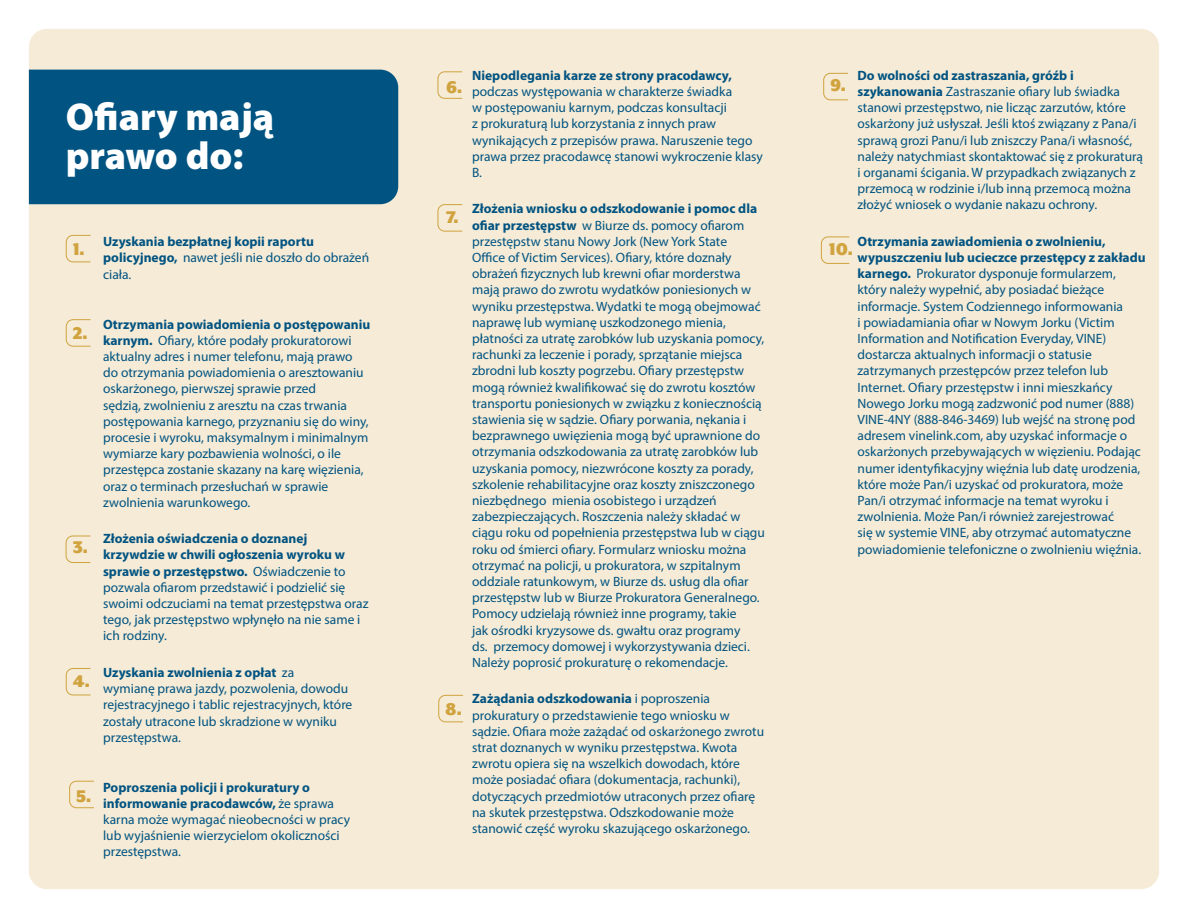
<style>
.page{position:relative;width:1188px;height:918px;background:#fff}
.page>*{position:absolute;margin:0;border:0;box-sizing:border-box;transform-origin:0 0}
.t1{font:900 39px/39px "Myriad Pro";color:#fff}
.t2{font:900 19.5px "Mr Eaves XL Mod OT";color:#d0a33f}
.t3{font:13.5px/16.2px "Myriad Pro";color:#015381}
.t4{font:700 13.5px/16.2px "Myriad Pro";color:#015381}
.s1{font-weight:400}
.s2{font-weight:700}
</style>
<div class="page">
<div style="left:29px;top:29px;width:1130px;height:860px;background:#f5ebd6;border-radius:18px"></div>
<div style="left:29px;top:70px;width:369px;height:134px;background:#015381"></div>
<svg style="left:65px;top:235px;width:26px;height:28px"></svg>
<svg style="left:65px;top:319px;width:26px;height:28px"></svg>
<svg style="left:65px;top:535px;width:26px;height:28px"></svg>
<svg style="left:65px;top:668px;width:26px;height:28px"></svg>
<svg style="left:437px;top:204px;width:26px;height:28px"></svg>
<svg style="left:69px;top:780px;width:25px;height:28px"></svg>
<svg style="left:437px;top:71px;width:26px;height:28px"></svg>
<svg style="left:438px;top:695px;width:25px;height:28px"></svg>
<svg style="left:823px;top:73px;width:25px;height:28px"></svg>
<svg style="left:821px;top:236px;width:29px;height:28px"></svg>
<p class="t1" style="left:66px;top:96px;width:210px">Ofiary mają prawo do:</p>
<p class="t2" style="left:73px;top:238px;width:13px">1.</p>
<p class="t4" style="left:103px;top:233px;width:268px">Uzyskania bezpłatnej kopii raportu policyjnego, <span class="s1">nawet jeśli nie doszło do obrażeń ciała.</span></p>
<p class="t2" style="left:73px;top:322px;width:16px">2.</p>
<p class="t2" style="left:73px;top:536px;width:17px">3.</p>
<p class="t2" style="left:73px;top:670px;width:19px">4.</p>
<p class="t2" style="left:76px;top:786px;width:17px">5.</p>
<p class="t3" style="left:103px;top:316px;width:269px"><span class="s2">Otrzymania powiadomienia o postępowaniu karnym.</span> Ofiary, które podały prokuratorowi aktualny adres i numer telefonu, mają prawo do otrzymania powiadomienia o aresztowaniu oskarżonego, pierwszej sprawie przed<br>sędzią, zwolnieniu z aresztu na czas trwania postępowania karnego, przyznaniu się do winy, procesie i wyroku, maksymalnym i minimalnym wymiarze kary pozbawienia wolności, o ile przestępca zostanie skazany na karę więzienia, oraz o terminach przesłuchań w sprawie zwolnienia warunkowego.</p>
<p class="t3" style="left:103px;top:530px;width:267px"><span class="s2">Złożenia oświadczenia o doznanej krzywdzie w chwili ogłoszenia wyroku w sprawie o przestępstwo.</span> Oświadczenie to pozwala ofiarom przedstawić i podzielić się swoimi odczuciami na temat przestępstwa oraz tego, jak przestępstwo wpłynęło na nie same i ich rodziny.</p>
<p class="t3" style="left:103px;top:664px;width:251px"><span class="s2">Uzyskania zwolnienia z opłat</span> za<br>wymianę prawa jazdy, pozwolenia, dowodu rejestracyjnego i tablic rejestracyjnych, które zostały utracone lub skradzione w wyniku przestępstwa.</p>
<p class="t3" style="left:103px;top:779px;width:249px"><span class="s2">Poproszenia policji i prokuratury o informowanie pracodawców,</span> że sprawa karna może wymagać nieobecności w pracy lub wyjaśnienie wierzycielom okoliczności przestępstwa.</p>
<p class="t2" style="left:446px;top:76px;width:18px">6.</p>
<p class="t2" style="left:446px;top:207px;width:14px">7.</p>
<p class="t2" style="left:445px;top:698px;width:18px">8.</p>
<p class="t3" style="left:472px;top:67px;width:292px"><span class="s2">Niepodlegania karze ze strony pracodawcy, </span>podczas występowania w charakterze świadka<br>w postępowaniu karnym, podczas konsultacji<br>z prokuraturą lub korzystania z innych praw wynikających z przepisów prawa. Naruszenie tego prawa przez pracodawcę stanowi wykroczenie klasy B.</p>
<p class="t3" style="left:472px;top:201px;width:294px"><span class="s2">Złożenia wniosku o odszkodowanie i pomoc dla ofiar przestępstw</span> w Biurze ds. pomocy ofiarom przestępstw stanu Nowy Jork (New York State<br>Office of Victim Services). Ofiary, które doznały obrażeń fizycznych lub krewni ofiar morderstwa mają prawo do zwrotu wydatków poniesionych w wyniku przestępstwa. Wydatki te mogą obejmować naprawę lub wymianę uszkodzonego mienia, płatności za utratę zarobków lub uzyskania pomocy, rachunki za leczenie i porady, sprzątanie miejsca zbrodni lub koszty pogrzebu. Ofiary przestępstw mogą również kwalifikować się do zwrotu kosztów transportu poniesionych w związku z koniecznością stawienia się w sądzie. Ofiary porwania, nękania i bezprawnego uwięzienia mogą być uprawnione do otrzymania odszkodowania za utratę zarobków lub uzyskania pomocy, niezwrócone koszty za porady, szkolenie rehabilitacyjne oraz koszty zniszczonego niezbędnego mienia osobistego i urządzeń zabezpieczających. Roszczenia należy składać w ciągu roku od popełnienia przestępstwa lub w ciągu roku od śmierci ofiary. Formularz wniosku można otrzymać na policji, u prokuratora, w szpitalnym oddziale ratunkowym, w Biurze ds. usług dla ofiar przestępstw lub w Biurze Prokuratora Generalnego.<br>Pomocy udzielają również inne programy, takie<br>jak ośrodki kryzysowe ds. gwałtu oraz programy<br>ds. przemocy domowej i wykorzystywania dzieci.<br>Należy poprosić prokuraturę o rekomendacje.</p>
<p class="t3" style="left:472px;top:691px;width:294px"><span class="s2">Zażądania odszkodowania</span> i poproszenia prokuratury o przedstawienie tego wniosku w sądzie. Ofiara może zażądać od oskarżonego zwrotu strat doznanych w wyniku przestępstwa. Kwota zwrotu opiera się na wszelkich dowodach, które może posiadać ofiara (dokumentacja, rachunki), dotyczących przedmiotów utraconych przez ofiarę na skutek przestępstwa. Odszkodowanie może stanowić część wyroku skazującego oskarżonego.</p>
<p class="t3" style="left:858px;top:67px;width:287px"><span class="s2">Do wolności od zastraszania, gróźb i szykanowania</span> Zastraszanie ofiary lub świadka stanowi przestępstwo, nie licząc zarzutów, które oskarżony już usłyszał. Jeśli ktoś związany z Pana/i sprawą grozi Panu/i lub zniszczy Pana/i własność, należy natychmiast skontaktować się z prokuraturą i organami ścigania. W przypadkach związanych z przemocą w rodzinie i/lub inną przemocą można złożyć wniosek o wydanie nakazu ochrony.</p>
<p class="t3" style="left:858px;top:233px;width:290px"><span class="s2">Otrzymania zawiadomienia o zwolnieniu, wypuszczeniu lub ucieczce przestępcy z zakładu karnego.</span> Prokurator dysponuje formularzem, który należy wypełnić, aby posiadać bieżące informacje. System Codziennego informowania<br>i powiadamiania ofiar w Nowym Jorku (Victim Information and Notification Everyday, VINE) dostarcza aktualnych informacji o statusie zatrzymanych przestępców przez telefon lub Internet. Ofiary przestępstw i inni mieszkańcy Nowego Jorku mogą zadzwonić pod numer (888)<br>VINE-4NY (888-846-3469) lub wejść na stronę pod adresem vinelink.com, aby uzyskać informacje o oskarżonych przebywających w więzieniu. Podając numer identyfikacyjny więźnia lub datę urodzenia, które może Pan/i uzyskać od prokuratora, może Pan/i otrzymać informacje na temat wyroku i zwolnienia. Może Pan/i również zarejestrować<br>się w systemie VINE, aby otrzymać automatyczne powiadomienie telefoniczne o zwolnieniu więźnia.</p>
<p class="t2" style="left:830px;top:75px;width:17px">9.</p>
<p class="t2" style="left:829px;top:238px;width:26px">10.</p>
</div>
